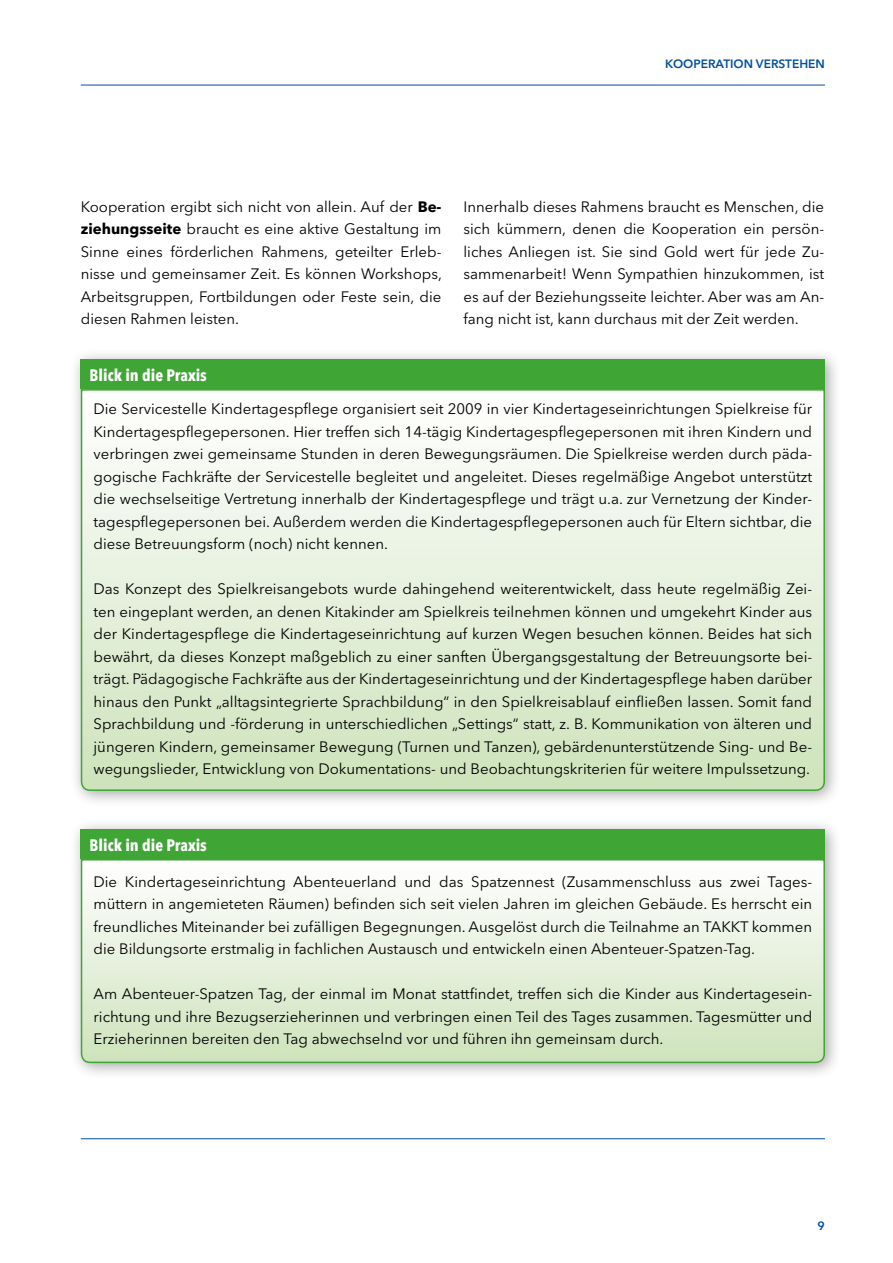
<style>
.page{position:relative;width:893px;height:1263px;background:#fff}
.page>*{position:absolute;margin:0;border:0;box-sizing:border-box;transform-origin:0 0}
.t1{font:700 condensed 16.5px "Avenir Next LT Pro";color:#fff}
.t2{font:15px/22.5px "Avenir Next LT Pro";color:#000;text-align:justify}
.t3{font:600 12px "Avenir Next LT Pro";color:#004f9f}
.s1{font-weight:700}
</style>
<div class="page">
<div style="left:70px;top:348px;width:772px;height:460px;background:#000;opacity:.35"></div>
<div style="left:81px;top:359px;width:744px;height:30px;background:#3fa535"></div>
<svg style="left:80px;top:388px;width:746px;height:404px"></svg>
<div style="left:70px;top:818px;width:772px;height:262px;background:#000;opacity:.35"></div>
<div style="left:81px;top:829px;width:744px;height:30px;background:#3fa535"></div>
<svg style="left:80px;top:858px;width:746px;height:206px"></svg>
<hr style="left:81px;top:1138px;width:744px;height:1px;background:#004f9f">
<hr style="left:81px;top:85px;width:744px;height:1px;background:#004f9f">
<p class="t3" style="left:665px;top:57px;width:161px">KOOPERATION VERSTEHEN</p>
<p class="t2" style="left:81px;top:195px;width:363px">Kooperation ergibt sich nicht von allein. Auf der <span class="s1">Be&shy;ziehungsseite</span> braucht es eine aktive Gestaltung im Sinne eines förderlichen Rahmens, geteilter Erleb&shy;nisse und gemeinsamer Zeit. Es können Workshops, Arbeitsgruppen, Fortbildungen oder Feste sein, die diesen Rahmen leisten.</p>
<p class="t2" style="left:463px;top:195px;width:362px">Innerhalb dieses Rahmens braucht es Menschen, die sich kümmern, denen die Kooperation ein persön&shy;liches Anliegen ist. Sie sind Gold wert für jede Zu&shy;sammenarbeit! Wenn Sympathien hinzukommen, ist es auf der Beziehungsseite leichter. Aber was am An&shy;fang nicht ist, kann durchaus mit der Zeit werden.</p>
<p class="t1" style="left:90px;top:365px;width:119px">Blick in die Praxis</p>
<p class="t2" style="left:94px;top:397px;width:720px">Die Servicestelle Kindertagespflege organisiert seit 2009 in vier Kindertageseinrichtungen Spielkreise für Kindertagespflegepersonen. Hier treffen sich 14-tägig Kindertagespflegepersonen mit ihren Kindern und verbringen zwei gemeinsame Stunden in deren Bewegungsräumen. Die Spielkreise werden durch päda&shy;gogische Fachkräfte der Servicestelle begleitet und angeleitet. Dieses regelmäßige Angebot unterstützt die wechselseitige Vertretung innerhalb der Kindertagespflege und trägt u.a. zur Vernetzung der Kinder&shy;tagespflegepersonen bei. Außerdem werden die Kindertagespflegepersonen auch für Eltern sichtbar, die diese Betreuungsform (noch) nicht kennen.</p>
<p class="t2" style="left:94px;top:577px;width:720px">Das Konzept des Spielkreisangebots wurde dahingehend weiterentwickelt, dass heute regelmäßig Zei&shy;ten eingeplant werden, an denen Kitakinder am Spielkreis teilnehmen können und umgekehrt Kinder aus der Kindertagespflege die Kindertageseinrichtung auf kurzen Wegen besuchen können. Beides hat sich bewährt, da dieses Konzept maßgeblich zu einer sanften Übergangsgestaltung der Betreuungsorte bei&shy;trägt. Pädagogische Fachkräfte aus der Kindertageseinrichtung und der Kindertagespflege haben darüber hinaus den Punkt „alltagsintegrierte Sprachbildung“ in den Spielkreisablauf einfließen lassen. Somit fand Sprachbildung und -förderung in unterschiedlichen „Settings“ statt, z. B. Kommunikation von älteren und jüngeren Kindern, gemeinsamer Bewegung (Turnen und Tanzen), gebärdenunterstützende Sing- und Be&shy;wegungslieder, Entwicklung von Dokumentations- und Beobachtungskriterien für weitere Impulssetzung.</p>
<p class="t1" style="left:90px;top:835px;width:119px">Blick in die Praxis</p>
<p class="t2" style="left:94px;top:870px;width:720px">Die Kindertageseinrichtung Abenteuerland und das Spatzennest (Zusammenschluss aus zwei Tages&shy;müttern in angemieteten Räumen) befinden sich seit vielen Jahren im gleichen Gebäude. Es herrscht ein freundliches Miteinander bei zufälligen Begegnungen. Ausgelöst durch die Teilnahme an TAKKT kommen die Bildungsorte erstmalig in fachlichen Austausch und entwickeln einen Abenteuer-Spatzen-Tag.</p>
<p class="t2" style="left:94px;top:982px;width:720px">Am Abenteuer-Spatzen Tag, der einmal im Monat stattfindet, treffen sich die Kinder aus Kindertagesein&shy;richtung und ihre Bezugserzieherinnen und verbringen einen Teil des Tages zusammen. Tagesmütter und Erzieherinnen bereiten den Tag abwechselnd vor und führen ihn gemeinsam durch.</p>
<p class="t3" style="left:818px;top:1218px;width:9px">9</p>
</div>
